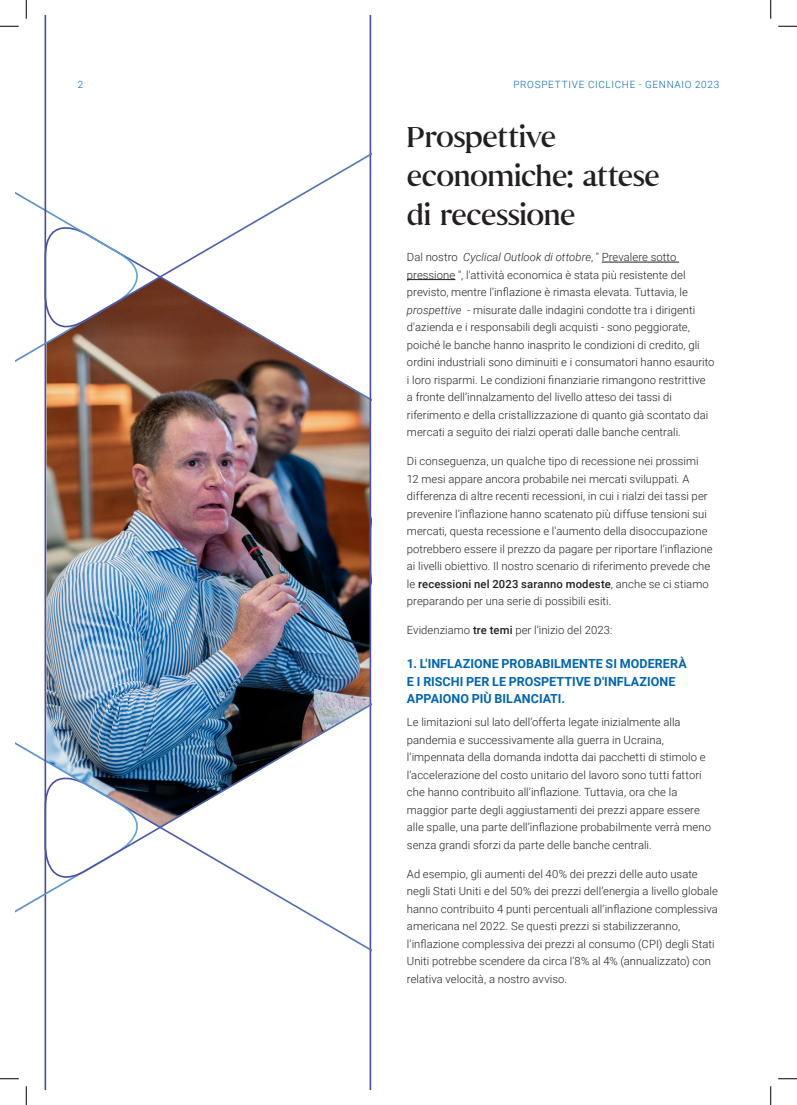
<style>
.page{position:relative;width:797px;height:1105px;background:#fff}
.page>*{position:absolute;margin:0;border:0;box-sizing:border-box;transform-origin:0 0}
.Headline_Sen_R_26_31{font:28.75px/38.8px "Senhan";letter-spacing:-.015em;color:#231f20}
.Subhead_Rob_B_10_14{font:700 12.5px/17.5px "Roboto";letter-spacing:.005em;color:#0165b1}
.Body_Copy_Rob_L_9_14{font:300 11.25px/17.5px "Roboto";letter-spacing:.005em;color:#231f20}
.t1{font:300 10px "Roboto";letter-spacing:.065em;color:#0165b1}
.s1{font-style:italic}
.s2{font-weight:500}
</style>
<div class="page">
<svg style="left:15px;top:742px;width:32px;height:348px"></svg>
<img style="left:44px;top:344px;width:325px;height:550px">
<svg style="left:369px;top:344px;width:2px;height:746px"></svg>
<img style="left:15px;top:192px;width:145px;height:427px">
<svg style="left:44px;top:15px;width:327px;height:329px"></svg>
<hr style="left:602px;top:262px;width:77px;height:1px;background:#231f20">
<hr style="left:407px;top:279px;width:48px;height:1px;background:#231f20">
<svg style="left:0;top:25px;width:19px;height:2px"></svg>
<svg style="left:778px;top:25px;width:19px;height:2px"></svg>
<svg style="left:0;top:1078px;width:19px;height:1px"></svg>
<svg style="left:778px;top:1078px;width:19px;height:1px"></svg>
<svg style="left:25px;top:0;width:2px;height:19px"></svg>
<svg style="left:25px;top:1086px;width:2px;height:19px"></svg>
<svg style="left:770px;top:0;width:1px;height:19px"></svg>
<svg style="left:770px;top:1086px;width:1px;height:19px"></svg>
<p class="t1" style="left:78px;top:77px;width:7px">2</p>
<p class="t1" style="left:513px;top:77px;width:207px">PROSPETTIVE CICLICHE - GENNAIO 2023</p>
<p class="Headline_Sen_R_26_31" style="left:407px;top:115px;width:254px">Prospettive economiche: attese di recessione</p>
<p class="Body_Copy_Rob_L_9_14" style="left:407px;top:248px;width:309px">Dal nostro <span class="s1">Cyclical Outlook di ottobre</span>, " Prevalere sotto pressione ", l'attività economica è stata più resistente del previsto, mentre l'inflazione è rimasta elevata. Tuttavia, le <span class="s1">prospettive</span> - misurate dalle indagini condotte tra i dirigenti d'azienda e i responsabili degli acquisti - sono peggiorate, poiché le banche hanno inasprito le condizioni di credito, gli ordini industriali sono diminuiti e i consumatori hanno esaurito i loro risparmi. Le condizioni finanziarie rimangono restrittive a fronte dell’innalzamento del livello atteso dei tassi di riferimento e della cristallizzazione di quanto già scontato dai mercati a seguito dei rialzi operati dalle banche centrali.</p>
<p class="Body_Copy_Rob_L_9_14" style="left:407px;top:452px;width:307px">Di conseguenza, un qualche tipo di recessione nei prossimi 12 mesi appare ancora probabile nei mercati sviluppati. A differenza di altre recenti recessioni, in cui i rialzi dei tassi per prevenire l’inflazione hanno scatenato più diffuse tensioni sui mercati<span class="s1">,</span> questa recessione e l'aumento della disoccupazione potrebbero essere il prezzo da pagare per riportare l’inflazione ai livelli obiettivo. Il nostro scenario di riferimento prevede che le <span class="s2">recessioni nel 2023 saranno modeste</span>, anche se ci stiamo preparando per una serie di possibili esiti.</p>
<p class="Body_Copy_Rob_L_9_14" style="left:407px;top:621px;width:207px">Evidenziamo <span class="s2">tre temi</span> per l’inizio del 2023:</p>
<p class="Subhead_Rob_B_10_14" style="left:407px;top:654px;width:281px">1. L'INFLAZIONE PROBABILMENTE SI MODERERÀ<br>E I RISCHI PER LE PROSPETTIVE D'INFLAZIONE<br>APPAIONO PIÙ BILANCIATI.</p>
<p class="Body_Copy_Rob_L_9_14" style="left:407px;top:713px;width:306px">Le limitazioni sul lato dell’offerta legate inizialmente alla pandemia e successivamente alla guerra in Ucraina, l’impennata della domanda indotta dai pacchetti di stimolo e l’accelerazione del costo unitario del lavoro sono tutti fattori che hanno contribuito all’inflazione. Tuttavia, ora che la maggior parte degli aggiustamenti dei prezzi appare essere alle spalle, una parte dell’inflazione probabilmente verrà meno senza grandi sforzi da parte delle banche centrali.</p>
<p class="Body_Copy_Rob_L_9_14" style="left:407px;top:864px;width:312px">Ad esempio, gli aumenti del 40% dei prezzi delle auto usate negli Stati Uniti e del 50% dei prezzi dell’energia a livello globale hanno contribuito 4 punti percentuali all’inflazione complessiva americana nel 2022. Se questi prezzi si stabilizzeranno, l’inflazione complessiva dei prezzi al consumo (CPI) degli Stati Uniti potrebbe scendere da circa l’8% al 4% (annualizzato) con relativa velocità, a nostro avviso.</p>
</div>
